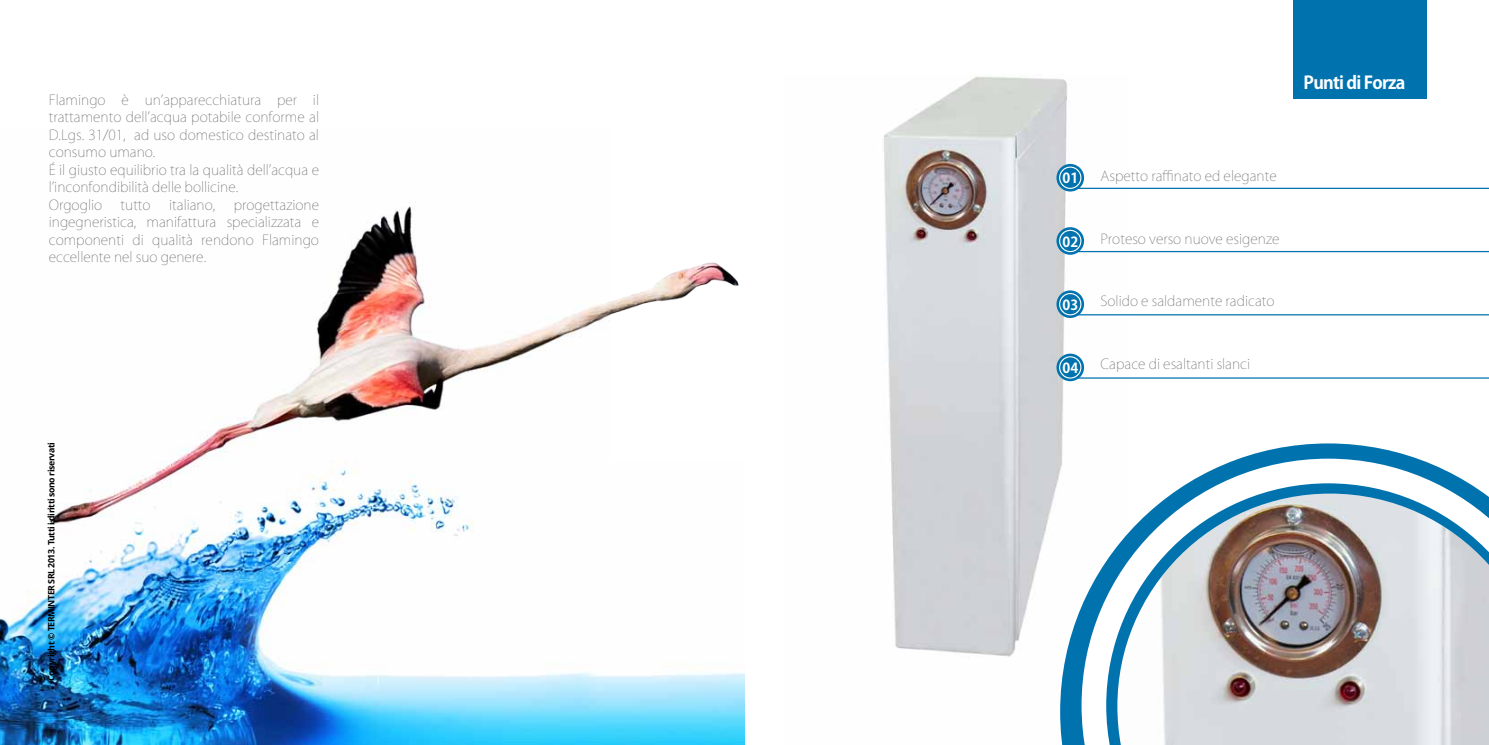
<style>
.page{position:relative;width:1489px;height:745px;background:#fff}
.page>*{position:absolute;margin:0;border:0;box-sizing:border-box;transform-origin:0 0}
.t1{font:700 17.5px "Koz Go Pro";letter-spacing:-.04em;color:#fff}
.t2{font:200 13.75px/17.5px "Koz Go Pro";color:#707172}
.t3{font:700 13.75px "Koz Go Pro";color:#fff}
.t4{font:700 8.75px "Open Sans";letter-spacing:-.05em;color:#000}
</style>
<div class="page">
<img style="left:0;top:206px;width:744px;height:538px">
<img style="left:884px;top:76px;width:243px;height:581px">
<hr style="left:1076px;top:188px;width:412px;height:1px;background:#0073af">
<svg style="left:1056px;top:164px;width:27px;height:27px"></svg>
<svg style="left:1059px;top:166px;width:22px;height:23px"></svg>
<hr style="left:1076px;top:251px;width:412px;height:1px;background:#0073af">
<svg style="left:1056px;top:227px;width:27px;height:27px"></svg>
<svg style="left:1059px;top:230px;width:22px;height:22px"></svg>
<hr style="left:1076px;top:314px;width:412px;height:1px;background:#0073af">
<svg style="left:1056px;top:290px;width:27px;height:28px"></svg>
<svg style="left:1059px;top:293px;width:22px;height:22px"></svg>
<hr style="left:1076px;top:377px;width:412px;height:1px;background:#0073af">
<svg style="left:1056px;top:353px;width:27px;height:28px"></svg>
<svg style="left:1059px;top:356px;width:22px;height:22px"></svg>
<div style="left:1293px;top:0;width:133px;height:99px;background:#0073af"></div>
<svg style="left:1060px;top:443px;width:356px;height:301px"></svg>
<svg style="left:1081px;top:458px;width:403px;height:286px"></svg>
<img style="left:1117px;top:493px;width:371px;height:251px">
<p class="t2" style="left:49px;top:91px;width:272px">Flamingo è un’apparecchiatura per il trattamento dell’acqua potabile conforme al D.Lgs. 31/01, ad uso domestico destinato al consumo umano.<br>É il giusto equilibrio tra la qualità dell’acqua e l’inconfondibilità delle bollicine.<br>Orgoglio</p>
<p class="t2" style="left:121px;top:196px;width:32px">tutto</p>
<p class="t2" style="left:169px;top:196px;width:48px">italiano,</p>
<p class="t2" style="left:49px;top:196px;width:272px;text-align:justify;text-indent:185px">progettazione ingegneristica, manifattura specializzata e componenti di qualità rendono Flamingo eccellente nel suo genere.</p>
<p class="t4" style="left:45px;top:680px;width:240px;rotate:-90deg">Copyright © TERMINTER SRL 2013. Tutti i diritti sono riservati</p>
<p class="t1" style="left:1303px;top:71px;width:103px">Punti di Forza</p>
<p class="t3" style="left:1062px;top:169px;width:17px">01</p>
<p class="t2" style="left:1100px;top:167px;width:178px">Aspetto raffinato ed elegante</p>
<p class="t3" style="left:1062px;top:232px;width:17px">02</p>
<p class="t2" style="left:1100px;top:229px;width:180px">Proteso verso nuove esigenze</p>
<p class="t3" style="left:1062px;top:295px;width:17px">03</p>
<p class="t2" style="left:1100px;top:292px;width:175px">Solido e saldamente radicato</p>
<p class="t3" style="left:1062px;top:359px;width:17px">04</p>
<p class="t2" style="left:1100px;top:354px;width:151px">Capace di esaltanti slanci</p>
</div>
